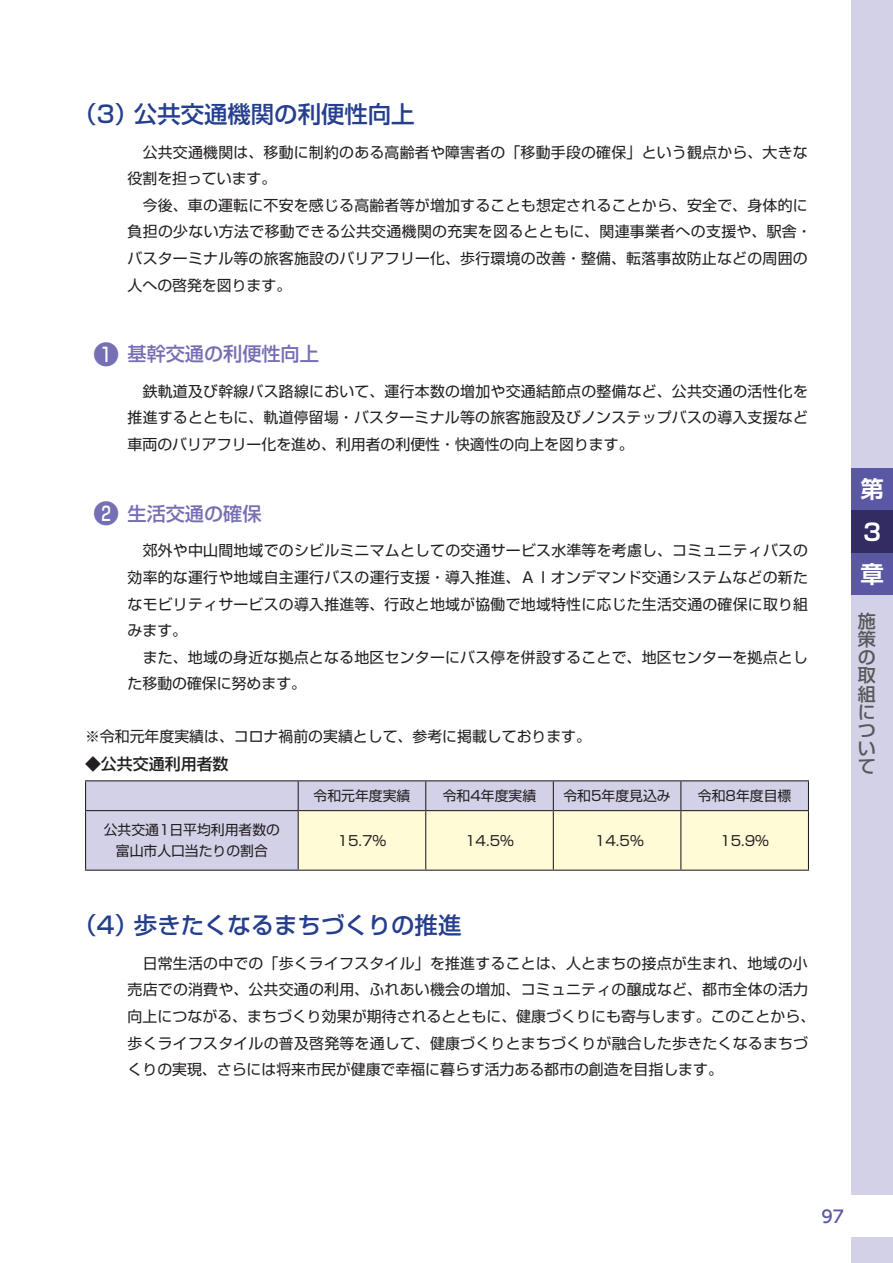
<style>
.page{position:relative;width:893px;height:1263px;background:#fff}
.page>*{position:absolute;margin:0;border:0;box-sizing:border-box;transform-origin:0 0}
.t1{font:500 23.4px "Shin Go Pro";color:#253f8e}
.t2{font:700 23.4px/42.5px "Shin Go Pro De";color:#fff}
.t3{font:500 19.2px "Shin Go Pro";color:#756fb3}
.t4{font:500 18px/18px "Shin Go Pro";color:#57585a;text-align:justify}
.t5{font:500 16.95px "UD Shin Go Pro";color:#5a57a5}
.t6{font:500 15.9px "Shin Go Pro";color:#231f20}
.t7{font:14.85px/26.5px "Shin Go Pro";letter-spacing:.015em;color:#231f20}
.t8{font:13.8px/21.3px "Shin Go Pro";color:#231f20;text-align:center}
.s1{font-size:25.5px}
</style>
<div class="page">
<div style="left:86px;top:781px;width:212px;height:89px;background:#d3d1e8"></div>
<hr style="left:85px;top:780px;width:213px;height:1px;background:#231f20">
<svg style="left:85px;top:781px;width:1px;height:29px"></svg>
<hr style="left:298px;top:780px;width:128px;height:1px;background:#231f20">
<hr style="left:426px;top:780px;width:127px;height:1px;background:#231f20">
<hr style="left:553px;top:780px;width:128px;height:1px;background:#231f20">
<hr style="left:681px;top:780px;width:128px;height:1px;background:#231f20">
<svg style="left:298px;top:781px;width:511px;height:89px;background:#edead9"></svg>
<hr style="left:85px;top:810px;width:213px;height:1px;background:#231f20">
<hr style="left:85px;top:811px;width:1px;height:59px;background:#231f20">
<hr style="left:298px;top:810px;width:128px;height:1px;background:#231f20">
<hr style="left:298px;top:811px;width:1px;height:59px;background:#231f20">
<hr style="left:426px;top:810px;width:127px;height:1px;background:#231f20">
<hr style="left:425px;top:811px;width:1px;height:59px;background:#231f20">
<hr style="left:553px;top:810px;width:128px;height:1px;background:#231f20">
<hr style="left:553px;top:811px;width:1px;height:59px;background:#231f20">
<hr style="left:681px;top:810px;width:128px;height:1px;background:#231f20">
<hr style="left:680px;top:811px;width:1px;height:59px;background:#231f20">
<hr style="left:808px;top:811px;width:1px;height:59px;background:#231f20">
<hr style="left:85px;top:870px;width:213px;height:1px;background:#231f20">
<hr style="left:298px;top:870px;width:128px;height:1px;background:#231f20">
<hr style="left:426px;top:870px;width:127px;height:1px;background:#231f20">
<hr style="left:553px;top:870px;width:128px;height:1px;background:#231f20">
<hr style="left:681px;top:870px;width:128px;height:1px;background:#231f20">
<div style="left:851px;top:0;width:42px;height:468px;background:#d3d1e8"></div>
<div style="left:851px;top:468px;width:42px;height:42px;background:#5a57a5"></div>
<div style="left:851px;top:510px;width:42px;height:43px;background:#322c63"></div>
<div style="left:851px;top:553px;width:42px;height:42px;background:#5a57a5"></div>
<div style="left:851px;top:595px;width:42px;height:600px;background:#d3d1e8"></div>
<div style="left:851px;top:1237px;width:42px;height:26px;background:#d3d1e8"></div>
<h1 class="t1" style="left:73px;top:95px;width:343px">（3）公共交通機関の利便性向上</h1>
<p class="t7" style="left:128px;top:137px;width:686px">　公共交通機関は、移動に制約のある高齢者や障害者の「移動手段の確保」という観点から、大きな役割を担っています。<br>　今後、車の運転に不安を感じる高齢者等が増加することも想定されることから、安全で、身体的に負担の少ない方法で移動できる公共交通機関の充実を図るとともに、関連事業者への支援や、駅舎・バスターミナル等の旅客施設のバリアフリー化、歩行環境の改善・整備、転落事故防止などの周囲の人への啓発を図ります。</p>
<p class="t3" style="left:94px;top:338px;width:227px"><span class="s1">❶</span> 基幹交通の利便性向上</p>
<p class="t7" style="left:128px;top:376px;width:682px;text-align:justify">　鉄軌道及び幹線バス路線において、運行本数の増加や交通結節点の整備など、公共交通の活性化を推進するとともに、軌道停留場・バスターミナル等の旅客施設及びノンステップバスの導入支援など車両のバリアフリー化を進め、利用者の利便性・快適性の向上を図ります。</p>
<p class="t3" style="left:94px;top:498px;width:169px"><span class="s1">❷</span> 生活交通の確保</p>
<p class="t7" style="left:128px;top:536px;width:682px">　郊外や中山間地域でのシビルミニマムとしての交通サービス水準等を考慮し、コミュニティバスの効率的な運行や地域自主運行バスの運行支援・導入推進、ＡＩオンデマンド交通システムなどの新たなモビリティサービスの導入推進等、行政と地域が協働で地域特性に応じた生活交通の確保に取り組みます。<br>　また、地域の身近な拠点となる地区センターにバス停を併設することで、地区センターを拠点とした移動の確保に努めます。</p>
<p class="t7" style="left:85px;top:722px;width:507px">※令和元年度実績は、コロナ禍前の実績として、参考に掲載しております。</p>
<p class="t6" style="left:85px;top:751px;width:145px">◆公共交通利用者数</p>
<p class="t8" style="left:314px;top:783px;width:98px">令和元年度実績</p>
<p class="t8" style="left:443px;top:783px;width:95px">令和4年度実績</p>
<p class="t8" style="left:563px;top:783px;width:109px">令和5年度見込み</p>
<p class="t8" style="left:698px;top:783px;width:95px">令和8年度目標</p>
<p class="t8" style="left:104px;top:817px;width:178px">公共交通1日平均利用者数の富山市人口当たりの割合</p>
<p class="t8" style="left:338px;top:828px;width:50px">15.7%</p>
<p class="t8" style="left:465px;top:828px;width:50px">14.5%</p>
<p class="t8" style="left:595px;top:828px;width:50px">14.5%</p>
<p class="t8" style="left:720px;top:828px;width:50px">15.9%</p>
<h1 class="t1" style="left:73px;top:906px;width:390px">（4）歩きたくなるまちづくりの推進</h1>
<p class="t7" style="left:128px;top:948px;width:689px">　日常生活の中での「歩くライフスタイル」を推進することは、人とまちの接点が生まれ、地域の小売店での消費や、公共交通の利用、ふれあい機会の増加、コミュニティの醸成など、都市全体の活力向上につながる、まちづくり効果が期待されるとともに、健康づくりにも寄与します。このことから、歩くライフスタイルの普及啓発等を通して、健康づくりとまちづくりが融合した歩きたくなるまちづくりの実現、さらには将来市民が健康で幸福に暮らす活力ある都市の創造を目指します。</p>
<h1 class="t2" style="left:860px;top:465px;width:24px">第<br>３章</h1>
<p class="t4" style="left:858px;top:610px;width:19px">施策の取組について</p>
<p class="t5" style="left:822px;top:1202px;width:24px">97</p>
</div>
